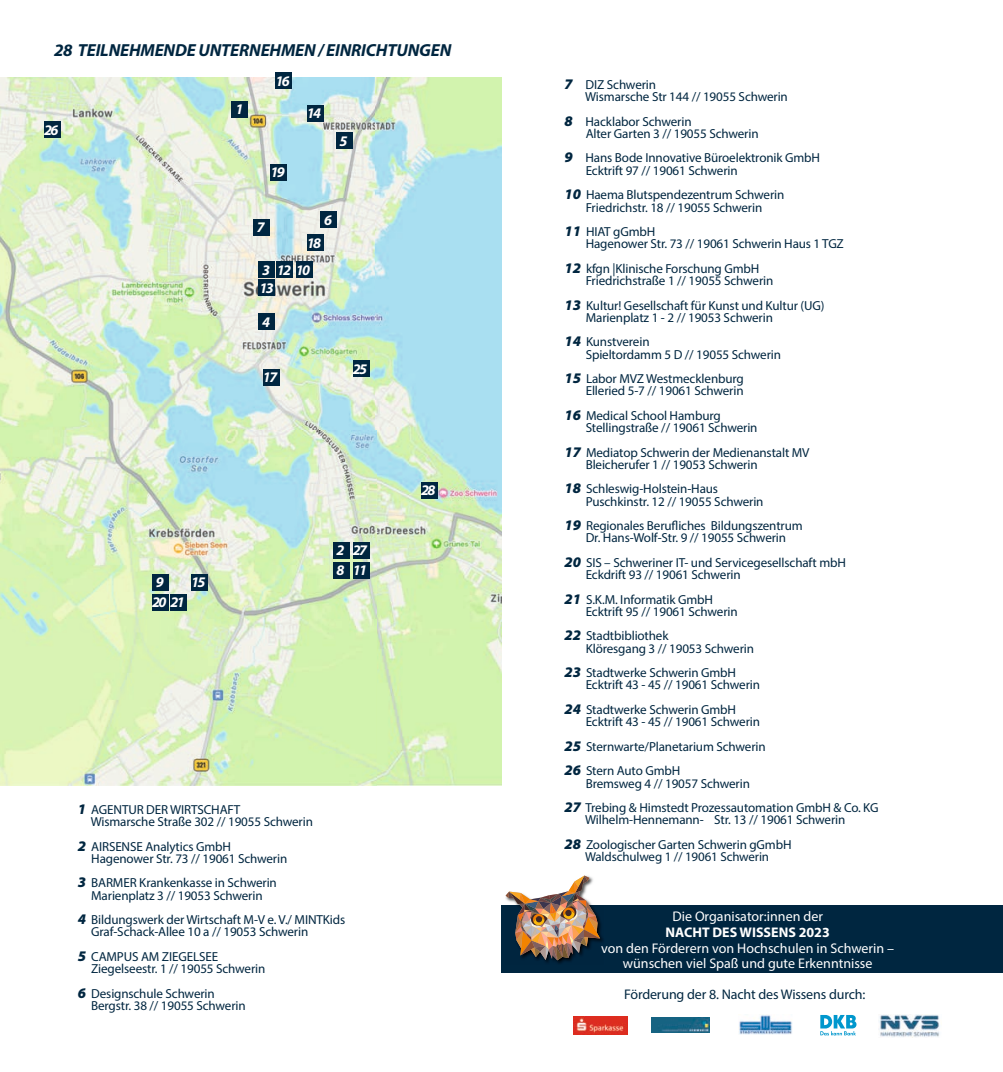
<style>
.page{position:relative;width:1003px;height:1072px;background:#fff}
.page>*{position:absolute;margin:0;border:0;box-sizing:border-box;transform-origin:0 0}
.t1{font:italic 700 17.5px "Myriad Pro";letter-spacing:-.01em;color:#002640}
.t2{font:italic 700 14.7px "Myriad Pro";letter-spacing:-.11em;color:#fff}
.t3{font:14px/15.8px "Myriad Pro";color:#fff;text-align:center}
.t4{font:14px "Myriad Pro";letter-spacing:-.01em;color:#002640}
.t5{font:700 14px "Myriad Pro";color:#fff}
.t6{font:13.12px/12.2px "Myriad Pro";letter-spacing:-.01em;color:#002640}
.t7{font:12.95px "Myriad Pro";letter-spacing:-.01em;color:#002640}
.s1{font-weight:900;font-style:italic;font-size:14.7px}
</style>
<div class="page">
<img style="left:0;top:78px;width:501px;height:707px">
<svg style="left:820px;top:1015px;width:36px;height:20px"></svg>
<img style="left:879px;top:1014px;width:61px;height:23px">
<img style="left:651px;top:1017px;width:58px;height:15px">
<img style="left:739px;top:1014px;width:53px;height:20px">
<img style="left:573px;top:1016px;width:54px;height:18px">
<div style="left:501px;top:905px;width:501px;height:68px;background:#002640"></div>
<img style="left:544px;top:922px;width:59px;height:42px">
<img style="left:505px;top:875px;width:95px;height:85px">
<div style="left:231px;top:101px;width:17px;height:17px;background:#002640"></div>
<div style="left:335px;top:133px;width:17px;height:16px;background:#002640"></div>
<div style="left:320px;top:211px;width:17px;height:17px;background:#002640"></div>
<div style="left:258px;top:261px;width:17px;height:17px;background:#002640"></div>
<div style="left:258px;top:279px;width:17px;height:17px;background:#002640"></div>
<div style="left:295px;top:261px;width:17px;height:17px;background:#002640"></div>
<div style="left:353px;top:360px;width:16px;height:17px;background:#002640"></div>
<div style="left:306px;top:105px;width:17px;height:17px;background:#002640"></div>
<div style="left:306px;top:234px;width:17px;height:17px;background:#002640"></div>
<div style="left:275px;top:73px;width:17px;height:16px;background:#002640"></div>
<div style="left:44px;top:122px;width:17px;height:16px;background:#002640"></div>
<div style="left:270px;top:164px;width:17px;height:17px;background:#002640"></div>
<div style="left:276px;top:261px;width:17px;height:17px;background:#002640"></div>
<div style="left:353px;top:562px;width:16px;height:17px;background:#002640"></div>
<div style="left:263px;top:369px;width:16px;height:16px;background:#002640"></div>
<div style="left:353px;top:542px;width:16px;height:17px;background:#002640"></div>
<div style="left:421px;top:482px;width:16px;height:17px;background:#002640"></div>
<div style="left:191px;top:574px;width:17px;height:16px;background:#002640"></div>
<div style="left:152px;top:593px;width:17px;height:17px;background:#002640"></div>
<div style="left:170px;top:593px;width:17px;height:17px;background:#002640"></div>
<div style="left:258px;top:313px;width:17px;height:17px;background:#002640"></div>
<div style="left:253px;top:219px;width:16px;height:16px;background:#002640"></div>
<div style="left:332px;top:542px;width:17px;height:17px;background:#002640"></div>
<div style="left:152px;top:574px;width:17px;height:16px;background:#002640"></div>
<div style="left:332px;top:562px;width:17px;height:17px;background:#002640"></div>
<h1 class="t1" style="left:54px;top:39px;width:398px">28 TEILNEHMENDE UNTERNEHMEN / EINRICHTUNGEN</h1>
<p class="t2" style="left:44px;top:120px;width:16px">26</p>
<p class="t2" style="left:275px;top:71px;width:16px">16</p>
<p class="t6" style="left:585px;top:78px;width:204px;text-indent:-21px"><span class="s1">7</span> DIZ Schwerin<br>Wismarsche Str 144 // 19055 Schwerin</p>
<p class="t6" style="left:585px;top:115px;width:174px;text-indent:-21px"><span class="s1">8</span> Hacklabor Schwerin<br>Alter Garten 3 // 19055 Schwerin</p>
<p class="t6" style="left:585px;top:152px;width:236px;text-indent:-21px"><span class="s1">9</span> Hans Bode Innovative Büroelektronik GmbH<br>Ecktrift 97 // 19061 Schwerin</p>
<p class="t6" style="left:564px;top:188px;width:221px;text-align:center"><span class="s1">10</span> Haema Blutspendezentrum Schwerin<br>Friedrichstr. 18 // 19055 Schwerin</p>
<p class="t6" style="left:585px;top:225px;width:259px;text-indent:-21px"><span class="s1">11</span> HIAT gGmbH<br>Hagenower Str. 73 // 19061 Schwerin Haus 1 TGZ</p>
<p class="t6" style="left:585px;top:262px;width:189px;text-indent:-21px"><span class="s1">12</span> kfgn |Klinische Forschung GmbH<br>Friedrichstraße 1 // 19055 Schwerin</p>
<p class="t6" style="left:585px;top:299px;width:240px;text-indent:-21px"><span class="s1">13</span> Kultur! Gesellschaft für Kunst und Kultur (UG)<br>Marienplatz 1 - 2 // 19053 Schwerin</p>
<p class="t6" style="left:585px;top:335px;width:197px;text-indent:-21px"><span class="s1">14</span> Kunstverein<br>Spieltordamm 5 D // 19055 Schwerin</p>
<p class="t6" style="left:564px;top:372px;width:181px;text-align:right"><span class="s1">15</span> Labor MVZ Westmecklenburg<br>Elleried 5-7 // 19061 Schwerin</p>
<p class="t6" style="left:585px;top:409px;width:173px;text-indent:-21px"><span class="s1">16</span> Medical School Hamburg<br>Stellingstraße // 19061 Schwerin</p>
<p class="t6" style="left:585px;top:446px;width:225px;text-indent:-21px"><span class="s1">17</span> Mediatop Schwerin der Medienanstalt MV<br>Bleicherufer 1 // 19053 Schwerin</p>
<p class="t6" style="left:585px;top:482px;width:179px;text-indent:-21px"><span class="s1">18</span> Schleswig-Holstein-Haus<br>Puschkinstr. 12 // 19055 Schwerin</p>
<p class="t6" style="left:564px;top:519px;width:239px;text-align:center"><span class="s1">19</span> Regionales Berufliches Bildungszentrum<br>Dr. Hans-Wolf-Str. 9 // 19055 Schwerin</p>
<p class="t6" style="left:585px;top:556px;width:262px;text-indent:-21px"><span class="s1">20</span> SIS – Schweriner IT- und Servicegesellschaft mbH<br>Eckdrift 93 // 19061 Schwerin</p>
<p class="t6" style="left:585px;top:593px;width:153px;text-indent:-21px"><span class="s1">21</span> S.K.M. Informatik GmbH<br>Ecktrift 95 // 19061 Schwerin</p>
<p class="t6" style="left:585px;top:629px;width:170px;text-indent:-21px"><span class="s1">22</span> Stadtbibliothek<br>Klöresgang 3 // 19053 Schwerin</p>
<p class="t6" style="left:585px;top:666px;width:176px;text-indent:-21px"><span class="s1">23</span> Stadtwerke Schwerin GmbH<br>Ecktrift 43 - 45 // 19061 Schwerin</p>
<p class="t6" style="left:585px;top:703px;width:176px;text-indent:-21px"><span class="s1">24</span> Stadtwerke Schwerin GmbH<br>Ecktrift 43 - 45 // 19061 Schwerin</p>
<p class="t6" style="left:564px;top:734px;width:203px;line-height:24.5px"><span class="s1">25</span> Sternwarte/Planetarium Schwerin<br><span class="s1">26</span> Stern Auto GmbH</p>
<p class="t6" style="left:564px;top:770px;width:315px;line-height:24.5px;text-indent:21px">Bremsweg 4 // 19057 Schwerin<br><span class="s1">27</span> Trebing &amp; Himstedt Prozessautomation GmbH &amp; Co. KG</p>
<p class="t6" style="left:564px;top:807px;width:282px;line-height:24.5px;text-indent:21px">Wilhelm-Hennemann- Str. 13 // 19061 Schwerin<br><span class="s1">28</span> Zoologischer Garten Schwerin gGmbH</p>
<p class="t7" style="left:584px;top:848px;width:185px">Waldschulweg 1 // 19061 Schwerin</p>
<p class="t2" style="left:235px;top:100px;width:9px">1</p>
<p class="t2" style="left:307px;top:104px;width:16px">14</p>
<p class="t2" style="left:339px;top:131px;width:9px">5</p>
<p class="t2" style="left:270px;top:163px;width:16px">19</p>
<p class="t2" style="left:324px;top:210px;width:9px">6</p>
<p class="t2" style="left:257px;top:217px;width:9px">7</p>
<p class="t2" style="left:307px;top:233px;width:16px">18</p>
<p class="t2" style="left:262px;top:260px;width:9px">3</p>
<p class="t2" style="left:276px;top:260px;width:35px">12 10</p>
<p class="t2" style="left:259px;top:278px;width:16px">13</p>
<p class="t2" style="left:262px;top:312px;width:9px">4</p>
<p class="t2" style="left:353px;top:359px;width:16px">25</p>
<p class="t2" style="left:263px;top:367px;width:16px">17</p>
<p class="t2" style="left:421px;top:481px;width:16px">28</p>
<p class="t2" style="left:336px;top:541px;width:9px">2</p>
<p class="t2" style="left:353px;top:541px;width:16px">27</p>
<p class="t2" style="left:336px;top:561px;width:9px">8</p>
<p class="t2" style="left:353px;top:561px;width:16px">11</p>
<p class="t2" style="left:156px;top:572px;width:9px">9</p>
<p class="t2" style="left:191px;top:572px;width:16px">15</p>
<p class="t2" style="left:152px;top:592px;width:34px">20 21</p>
<p class="t6" style="left:91px;top:803px;width:224px;text-indent:-13px"><span class="s1">1</span> AGENTUR DER WIRTSCHAFT<br>Wismarsche Straße 302 // 19055 Schwerin</p>
<p class="t6" style="left:91px;top:839px;width:197px;text-indent:-13px"><span class="s1">2</span> AIRSENSE Analytics GmbH<br>Hagenower Str. 73 // 19061 Schwerin</p>
<p class="t6" style="left:78px;top:876px;width:200px;text-align:center"><span class="s1">3</span> BARMER Krankenkasse in Schwerin<br>Marienplatz 3 // 19053 Schwerin</p>
<p class="t6" style="left:91px;top:913px;width:255px;text-indent:-13px"><span class="s1">4</span> Bildungswerk der Wirtschaft M-V e. V./ MINTKids<br>Graf-Schack-Allee 10 a // 19053 Schwerin</p>
<p class="t6" style="left:91px;top:950px;width:176px;text-indent:-13px"><span class="s1">5</span> CAMPUS AM ZIEGELSEE<br>Ziegelseestr. 1 // 19055 Schwerin</p>
<p class="t6" style="left:91px;top:986px;width:156px;text-indent:-13px"><span class="s1">6</span> Designschule Schwerin<br>Bergstr. 38 // 19055 Schwerin</p>
<p class="t4" style="left:624px;top:985px;width:242px">Förderung der 8. Nacht des Wissens durch:</p>
<p class="t3" style="left:672px;top:908px;width:152px">Die Organisator:innen der</p>
<p class="t5" style="left:665px;top:923px;width:166px">NACHT DES WISSENS 2023</p>
<p class="t3" style="left:601px;top:939px;width:294px">von den Förderern von Hochschulen in Schwerin – wünschen viel Spaß und gute Erkenntnisse</p>
</div>
